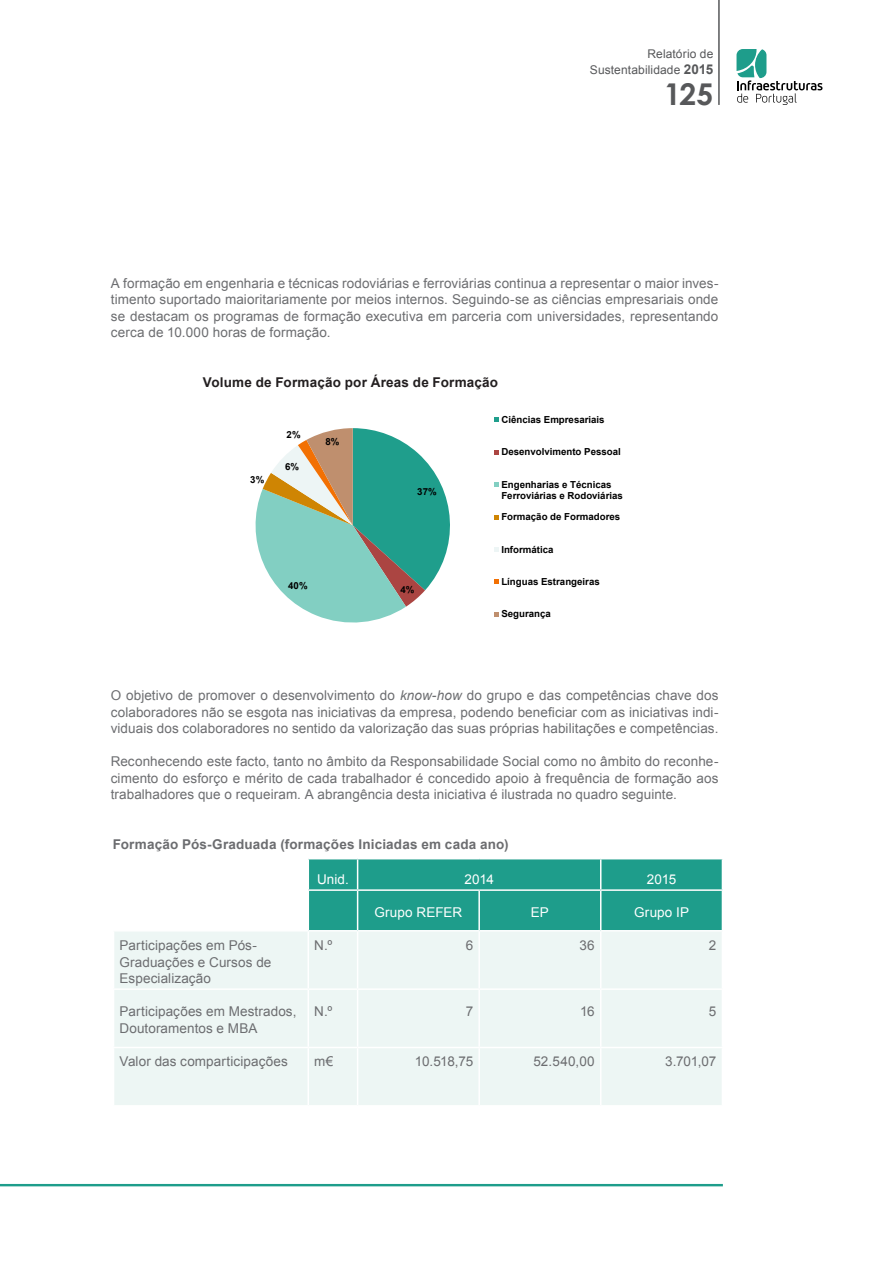
<style>
.page{position:relative;width:893px;height:1263px;background:#fff}
.page>*{position:absolute;margin:0;border:0;box-sizing:border-box;transform-origin:0 0}
.t1{font:700 30px "Century Gothic";color:#57585a}
.Texto{font:13.5px/16.5px "Arial";letter-spacing:.005em;color:#6c6d70;text-align:justify}
.Texto-2{font:700 13.5px "Arial";letter-spacing:.015em;color:#6c6d70}
.Texto-3{font:700 13.5px "Arial";letter-spacing:.015em;color:#231f20}
.Texto-4{font:13.5px "Arial";letter-spacing:.01em;color:#fff}
.t2{font:12px/16.2px "Arial";letter-spacing:.01em;color:#57585a;text-align:right}
.t3{font:700 9.75px/11.1px "Arial";color:#000}
.s1{font-weight:700;font-size:13.5px}
.s2{font-style:italic}
</style>
<div class="page">
<hr style="left:718px;top:0;width:2px;height:105px;background:#57585a">
<hr style="left:0;top:1184px;width:723px;height:2px;background:#1e9d8b">
<svg style="left:736px;top:49px;width:86px;height:56px"></svg>
<div style="left:309px;top:859px;width:413px;height:71px;background:#1e9d8b"></div>
<div style="left:114px;top:932px;width:608px;height:173px;background:#edf6f4"></div>
<hr style="left:357px;top:859px;width:1px;height:30px;background:#fff">
<hr style="left:600px;top:859px;width:1px;height:30px;background:#fff">
<hr style="left:308px;top:889px;width:50px;height:2px;background:#fff">
<hr style="left:358px;top:889px;width:121px;height:2px;background:#fff">
<hr style="left:357px;top:891px;width:1px;height:39px;background:#fff">
<hr style="left:479px;top:889px;width:122px;height:2px;background:#fff">
<hr style="left:478px;top:891px;width:2px;height:39px;background:#fff">
<hr style="left:601px;top:889px;width:122px;height:2px;background:#fff">
<hr style="left:600px;top:891px;width:1px;height:39px;background:#fff">
<hr style="left:308px;top:931px;width:1px;height:57px;background:#fff">
<hr style="left:357px;top:931px;width:1px;height:57px;background:#fff">
<hr style="left:478px;top:931px;width:2px;height:57px;background:#fff">
<hr style="left:600px;top:931px;width:1px;height:57px;background:#fff">
<hr style="left:113px;top:988px;width:195px;height:2px;background:#fff">
<hr style="left:308px;top:988px;width:50px;height:2px;background:#fff">
<hr style="left:308px;top:990px;width:1px;height:57px;background:#fff">
<hr style="left:358px;top:988px;width:121px;height:2px;background:#fff">
<hr style="left:357px;top:990px;width:1px;height:57px;background:#fff">
<hr style="left:479px;top:988px;width:122px;height:2px;background:#fff">
<hr style="left:478px;top:990px;width:2px;height:57px;background:#fff">
<hr style="left:601px;top:988px;width:122px;height:2px;background:#fff">
<hr style="left:600px;top:990px;width:1px;height:57px;background:#fff">
<hr style="left:113px;top:1047px;width:195px;height:1px;background:#fff">
<hr style="left:308px;top:1047px;width:50px;height:1px;background:#fff">
<hr style="left:308px;top:1048px;width:1px;height:57px;background:#fff">
<hr style="left:358px;top:1047px;width:121px;height:1px;background:#fff">
<hr style="left:357px;top:1048px;width:1px;height:57px;background:#fff">
<hr style="left:479px;top:1047px;width:122px;height:1px;background:#fff">
<hr style="left:478px;top:1048px;width:2px;height:57px;background:#fff">
<hr style="left:601px;top:1047px;width:122px;height:1px;background:#fff">
<hr style="left:600px;top:1048px;width:1px;height:57px;background:#fff">
<svg style="left:255px;top:428px;width:195px;height:195px"></svg>
<svg style="left:494px;top:417px;width:5px;height:5px"></svg>
<svg style="left:494px;top:450px;width:5px;height:5px"></svg>
<svg style="left:494px;top:482px;width:5px;height:5px"></svg>
<svg style="left:494px;top:515px;width:5px;height:4px"></svg>
<svg style="left:494px;top:547px;width:5px;height:5px"></svg>
<svg style="left:494px;top:579px;width:5px;height:5px"></svg>
<svg style="left:494px;top:612px;width:5px;height:5px"></svg>
<p class="t2" style="left:590px;top:46px;width:125px">Relatório de<br>Sustentabilidade <span class="s1">2015</span></p>
<h1 class="t1" style="left:664px;top:71px;width:51px">125</h1>
<p class="Texto" style="left:111px;top:275px;width:609px">A formação em engenharia e técnicas rodoviárias e ferroviárias continua a representar o maior inves&shy;timento suportado maioritariamente por meios internos. Seguindo-se as ciências empresariais onde se destacam os programas de formação executiva em parceria com universidades, representando cerca de 10.000 horas de formação.</p>
<p class="Texto-3" style="left:203px;top:373px;width:297px">Volume de Formação por Áreas de Formação</p>
<p class="t3" style="left:250px;top:474px;width:15px">3%</p>
<p class="t3" style="left:287px;top:429px;width:15px">2%</p>
<p class="t3" style="left:285px;top:462px;width:15px">6%</p>
<p class="t3" style="left:325px;top:437px;width:15px">8%</p>
<p class="t3" style="left:288px;top:580px;width:21px">40%</p>
<p class="t3" style="left:417px;top:486px;width:21px">37%</p>
<p class="t3" style="left:400px;top:584px;width:15px">4%</p>
<p class="t3" style="left:501px;top:414px;width:105px">Ciências Empresariais</p>
<p class="t3" style="left:501px;top:447px;width:121px">Desenvolvimento Pessoal</p>
<p class="t3" style="left:501px;top:479px;width:123px">Engenharias e Técnicas<br>Ferroviárias e Rodoviárias</p>
<p class="t3" style="left:501px;top:511px;width:120px">Formação de Formadores</p>
<p class="t3" style="left:501px;top:544px;width:54px">Informática</p>
<p class="t3" style="left:501px;top:576px;width:100px">Línguas Estrangeiras</p>
<p class="t3" style="left:501px;top:609px;width:51px">Segurança</p>
<p class="Texto" style="left:111px;top:687px;width:609px">O objetivo de promover o desenvolvimento do <span class="s2">know-how</span> do grupo e das competências chave dos colaboradores não se esgota nas iniciativas da empresa, podendo beneficiar com as iniciativas indi&shy;viduais dos colaboradores no sentido da valorização das suas próprias habilitações e competências.</p>
<p class="Texto" style="left:111px;top:753px;width:609px">Reconhecendo este facto, tanto no âmbito da Responsabilidade Social como no âmbito do reconhe&shy;cimento do esforço e mérito de cada trabalhador é concedido apoio à frequência de formação aos trabalhadores que o requeiram. A abrangência desta iniciativa é ilustrada no quadro seguinte.</p>
<p class="Texto-2" style="left:113px;top:835px;width:397px">Formação Pós-Graduada (formações Iniciadas em cada ano)</p>
<p class="Texto-4" style="left:317px;top:870px;width:33px">Unid.</p>
<p class="Texto-4" style="left:464px;top:870px;width:31px">2014</p>
<p class="Texto-4" style="left:647px;top:870px;width:31px">2015</p>
<p class="Texto-4" style="left:374px;top:903px;width:89px">Grupo REFER</p>
<p class="Texto-4" style="left:531px;top:903px;width:20px">EP</p>
<p class="Texto-4" style="left:634px;top:903px;width:56px">Grupo IP</p>
<p class="Texto" style="left:120px;top:937px;width:153px;text-align:left">Participações em Pós-<br>Graduações e Cursos de<br>Especialização</p>
<p class="Texto" style="left:314px;top:937px;width:20px">N.º</p>
<p class="Texto" style="left:466px;top:937px;width:9px">6</p>
<p class="Texto" style="left:579px;top:937px;width:17px">36</p>
<p class="Texto" style="left:709px;top:937px;width:9px">2</p>
<p class="Texto" style="left:120px;top:1003px;width:178px">Participações em Mestrados,<br>Doutoramentos e MBA</p>
<p class="Texto" style="left:314px;top:1003px;width:20px">N.º</p>
<p class="Texto" style="left:466px;top:1003px;width:9px">7</p>
<p class="Texto" style="left:580px;top:1003px;width:16px">16</p>
<p class="Texto" style="left:709px;top:1003px;width:9px">5</p>
<p class="Texto" style="left:120px;top:1053px;width:170px">Valor das comparticipações</p>
<p class="Texto" style="left:314px;top:1053px;width:21px">m€</p>
<p class="Texto" style="left:415px;top:1053px;width:60px">10.518,75</p>
<p class="Texto" style="left:533px;top:1053px;width:63px">52.540,00</p>
<p class="Texto" style="left:665px;top:1053px;width:53px">3.701,07</p>
</div>
